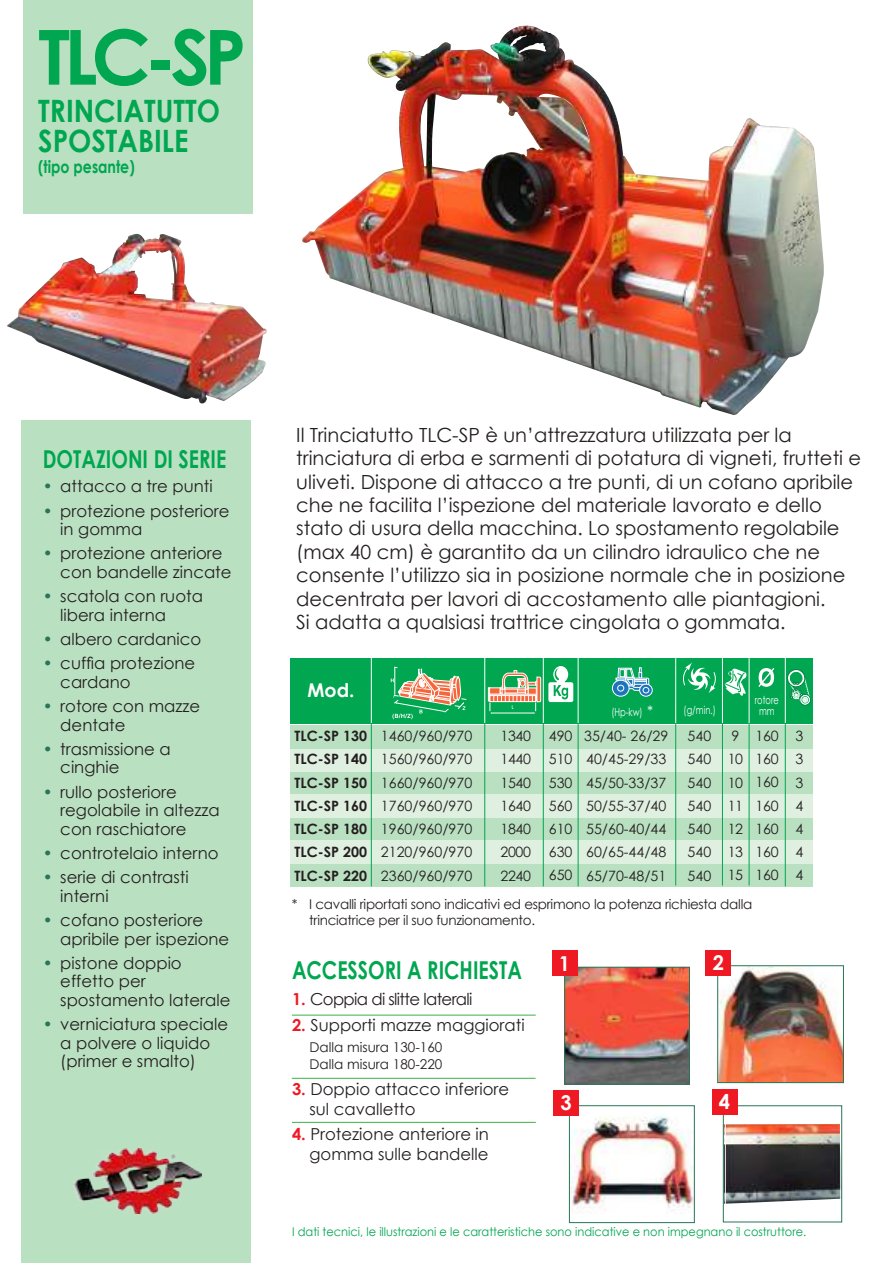
<style>
.page{position:relative;width:893px;height:1263px;background:#fff}
.page>*{position:absolute;margin:0;border:0;box-sizing:border-box;transform-origin:0 0}
.t1{font:700 76.05px "Century Gothic";color:#00a650}
.t2{font:700 30.75px/30px "Century Gothic";color:#00a650;scale:.9 1}
.t3{font:700 24.6px "Century Gothic";color:#00a650;scale:.8 1}
.t4{font:700 20.55px "Century Gothic";color:#fff}
.t5{font:19.5px/23.4px "Century Gothic";color:#241f1f}
.t6{font:700 19.05px "Century Gothic";color:#fff}
.t7{font:700 17.4px "Century Gothic";color:#00a650;scale:.81 1}
.t8{font:16.5px/18.5px "Century Gothic";color:#241f1f}
.t9{font:16.5px "Century Gothic";letter-spacing:-.04em;color:#241f1f}
.t10{font:14.25px/23.2px "Century Gothic";color:#241f1f;text-align:justify}
.t11{font:700 14.25px/23.2px "Century Gothic";color:#241f1f;text-align:justify}
.t12{font:14.25px/23.2px "Century Gothic";letter-spacing:-.02em;color:#241f1f}
.t13{font:13.5px/16.2px "Century Gothic";letter-spacing:-.02em;color:#241f1f}
.t14{font:13.5px/17.9px "Century Gothic";color:#241f1f}
.t15{font:12px "Century Gothic";color:#00a650;scale:.95 1}
.t16{font:11.1px/10.9px "Century Gothic";color:#fff;text-align:center;scale:.75 1}
.s1{color:#297556}
.s2{font-size:14.25px}
.s3{font-weight:700;color:#ef1923}
</style>
<div class="page">
<div style="left:290px;top:863px;width:598px;height:23px;background:#bae0c2"></div>
<div style="left:22px;top:420px;width:229px;height:843px;background:#bae0c2"></div>
<div style="left:23px;top:0;width:230px;height:213px;background:#bae0c2"></div>
<img style="left:302px;top:26px;width:522px;height:389px">
<div style="left:291px;top:817px;width:597px;height:23px;background:#bae0c2"></div>
<div style="left:291px;top:840px;width:597px;height:23px;background:#dfefe0"></div>
<div style="left:291px;top:771px;width:597px;height:23px;background:#bae0c2"></div>
<div style="left:291px;top:794px;width:597px;height:23px;background:#dfefe0"></div>
<div style="left:291px;top:748px;width:597px;height:23px;background:#dfefe0"></div>
<div style="left:291px;top:725px;width:597px;height:23px;background:#bae0c2"></div>
<div style="left:290px;top:658px;width:524px;height:65px;background:#00a650"></div>
<svg style="left:787px;top:669px;width:24px;height:37px"></svg>
<svg style="left:683px;top:662px;width:33px;height:31px"></svg>
<svg style="left:758px;top:668px;width:16px;height:19px"></svg>
<svg style="left:548px;top:666px;width:25px;height:36px"></svg>
<hr style="left:371px;top:658px;width:1px;height:65px;background:#fff">
<hr style="left:484px;top:658px;width:1px;height:65px;background:#fff">
<hr style="left:543px;top:658px;width:1px;height:65px;background:#fff">
<hr style="left:578px;top:658px;width:1px;height:65px;background:#fff">
<hr style="left:675px;top:658px;width:1px;height:65px;background:#fff">
<hr style="left:722px;top:658px;width:1px;height:65px;background:#fff">
<hr style="left:749px;top:658px;width:1px;height:65px;background:#fff">
<hr style="left:785px;top:658px;width:1px;height:65px;background:#fff">
<hr style="left:371px;top:723px;width:1px;height:163px;background:#00a650">
<hr style="left:484px;top:723px;width:1px;height:163px;background:#00a650">
<hr style="left:543px;top:723px;width:1px;height:163px;background:#00a650">
<hr style="left:578px;top:723px;width:1px;height:163px;background:#00a650">
<hr style="left:675px;top:723px;width:1px;height:162px;background:#00a650">
<hr style="left:722px;top:723px;width:1px;height:162px;background:#00a650">
<hr style="left:749px;top:723px;width:1px;height:162px;background:#00a650">
<hr style="left:785px;top:723px;width:1px;height:163px;background:#00a650">
<svg style="left:488px;top:670px;width:53px;height:44px"></svg>
<svg style="left:391px;top:667px;width:76px;height:52px"></svg>
<svg style="left:612px;top:680px;width:17px;height:16px"></svg>
<div style="left:612px;top:680px;width:17px;height:16px;border:1px solid #fff;border-radius:50%"></div>
<svg style="left:640px;top:684px;width:12px;height:12px"></svg>
<div style="left:639px;top:684px;width:13px;height:12px;border:1px solid #fff;border-radius:50%"></div>
<svg style="left:616px;top:667px;width:33px;height:26px"></svg>
<hr style="left:292px;top:1015px;width:244px;height:1px;background:#3ab247">
<hr style="left:292px;top:1078px;width:244px;height:1px;background:#3ab247">
<svg style="left:725px;top:668px;width:21px;height:28px"></svg>
<img style="left:719px;top:967px;width:123px;height:114px">
<div style="left:717px;top:965px;width:127px;height:118px;border:1px solid #297556"></div>
<img style="left:566px;top:969px;width:122px;height:113px">
<div style="left:564px;top:967px;width:126px;height:117px;border:1px solid #297556"></div>
<div style="left:706px;top:950px;width:25px;height:25px;background:#ef1923"></div>
<div style="left:552px;top:951px;width:25px;height:25px;background:#ef1923"></div>
<img style="left:73px;top:1148px;width:129px;height:65px">
<img style="left:571px;top:1115px;width:122px;height:97px">
<div style="left:569px;top:1105px;width:126px;height:118px;border:1px solid #297556"></div>
<div style="left:554px;top:1091px;width:25px;height:25px;background:#ef1923"></div>
<hr style="left:292px;top:1122px;width:244px;height:1px;background:#3ab247">
<img style="left:7px;top:233px;width:260px;height:170px">
<img style="left:725px;top:1124px;width:115px;height:80px">
<div style="left:723px;top:1105px;width:119px;height:117px;border:1px solid #297556"></div>
<div style="left:712px;top:1090px;width:25px;height:25px;background:#ef1923"></div>
<div style="left:814px;top:655px;width:79px;height:235px;background:#fff"></div>
<h1 class="t1" style="left:38px;top:9px;width:210px">TLC-SP</h1>
<h2 class="t2" style="left:38px;top:95px;width:204px">TRINCIATUTTO<br>SPOSTABILE</h2>
<p class="t7" style="left:38px;top:155px;width:121px">(tipo pesante)</p>
<h3 class="t3" style="left:43px;top:444px;width:231px">DOTAZIONI DI SERIE</h3>
<p class="t8" style="left:43px;top:477px;width:171px"><span class="s1">•</span> attacco a tre punti</p>
<p class="t8" style="left:60px;top:501px;width:171px;text-indent:-17px"><span class="s1">•</span> protezione posteriore in gomma</p>
<p class="t8" style="left:60px;top:544px;width:173px;text-indent:-17px"><span class="s1">•</span> protezione anteriore con bandelle zincate</p>
<p class="t8" style="left:60px;top:587px;width:144px;text-indent:-17px"><span class="s1">•</span> scatola con ruota libera interna</p>
<p class="t8" style="left:43px;top:630px;width:160px"><span class="s1">•</span> albero cardanico</p>
<p class="t8" style="left:60px;top:654px;width:136px;text-indent:-17px"><span class="s1">•</span> cuffia protezione cardano</p>
<p class="t8" style="left:60px;top:697px;width:141px;text-indent:-17px"><span class="s1">•</span> rotore con mazze dentate</p>
<p class="t8" style="left:60px;top:739px;width:112px;text-indent:-17px"><span class="s1">•</span> trasmissione a cinghie</p>
<p class="t8" style="left:60px;top:782px;width:161px;text-indent:-17px"><span class="s1">•</span> rullo posteriore regolabile in altezza con raschiatore</p>
<p class="t8" style="left:43px;top:843px;width:177px"><span class="s1">•</span> controtelaio interno</p>
<p class="t8" style="left:60px;top:868px;width:130px;text-indent:-17px"><span class="s1">•</span> serie di contrasti interni</p>
<p class="t8" style="left:60px;top:911px;width:171px;text-indent:-17px"><span class="s1">•</span> cofano posteriore apribile per ispezione</p>
<p class="t8" style="left:60px;top:953px;width:172px;text-indent:-17px"><span class="s1">•</span> pistone doppio effetto per spostamento laterale</p>
<p class="t8" style="left:60px;top:1015px;width:169px;text-indent:-17px"><span class="s1">•</span> verniciatura speciale a polvere o liquido (primer e smalto)</p>
<p class="t5" style="left:296px;top:423px;width:566px">Il Trinciatutto TLC-SP è un’attrezzatura utilizzata per la trinciatura di erba e sarmenti di potatura di vigneti, frutteti e uliveti. Dispone di attacco a tre punti, di un cofano apribile che ne facilita l’ispezione del materiale lavorato e dello stato di usura della macchina. Lo spostamento regolabile (max 40 cm) è garantito da un cilindro idraulico che ne consente l’utilizzo sia in posizione normale che in posizione decentrata per lavori di accostamento alle piantagioni.<br>Si adatta a qualsiasi trattrice cingolata o gommata.</p>
<p class="t6" style="left:307px;top:678px;width:49px">Mod.</p>
<p class="t16" style="left:611px;top:706px;width:57px">(Hp-kw) <span class="s2">*</span></p>
<p class="t16" style="left:684px;top:704px;width:44px">(g/min.)</p>
<p class="t16" style="left:755px;top:694px;width:34px">rotore mm</p>
<p class="t11" style="left:295px;top:724px;width:74px">TLC-SP 130<br>TLC-SP 140<br>TLC-SP 150<br>TLC-SP 160<br>TLC-SP 180<br>TLC-SP 200<br>TLC-SP 220</p>
<p class="t10" style="left:381px;top:724px;width:93px">1460/960/970<br>1560/960/970<br>1660/960/970<br>1760/960/970<br>1960/960/970<br>2120/960/970<br>2360/960/970</p>
<p class="t10" style="left:500px;top:724px;width:32px">1340<br>1440<br>1540<br>1640<br>1840<br>2000<br>2240</p>
<p class="t10" style="left:687px;top:724px;width:25px">540<br>540<br>540<br>540<br>540<br>540<br>540</p>
<p class="t12" style="left:728px;top:724px;width:17px">9<br>10<br>10<br>11<br>12<br>13<br>15</p>
<p class="t10" style="left:756px;top:724px;width:25px">160<br>160<br>160<br>160<br>160<br>160<br>160</p>
<p class="t10" style="left:584px;top:724px;width:86px;text-align:left">35/40- 26/29<br>40/45-29/33<br>45/50-33/37<br>50/55-37/40<br>55/60-40/44<br>60/65-44/48<br>65/70-48/51</p>
<p class="t10" style="left:549px;top:724px;width:25px">490<br>510<br>530<br>560<br>610<br>630<br>650</p>
<p class="t10" style="left:795px;top:724px;width:9px">3<br>3<br>3<br>4<br>4<br>4<br>4</p>
<p class="t13" style="left:309px;top:896px;width:445px;text-indent:-17px">* I cavalli riportati sono indicativi ed esprimono la potenza richiesta dalla trinciatrice per il suo funzionamento.</p>
<h3 class="t3" style="left:292px;top:955px;width:289px">ACCESSORI A RICHIESTA</h3>
<p class="t9" style="left:292px;top:989px;width:182px"><span class="s3">1.</span> Coppia di slitte laterali</p>
<p class="t8" style="left:292px;top:1015px;width:234px"><span class="s3">2.</span> Supporti mazze maggiorati</p>
<p class="t14" style="left:309px;top:1037px;width:134px">Dalla misura 130-160<br>Dalla misura 180-220</p>
<p class="t8" style="left:309px;top:1079px;width:201px;line-height:19.8px;text-indent:-17px"><span class="s3">3.</span> Doppio attacco inferiore sul cavalletto</p>
<p class="t8" style="left:292px;top:1124px;width:198px;line-height:19.8px;text-align:right"><span class="s3">4.</span> Protezione anteriore in gomma sulle bandelle</p>
<p class="t4" style="left:559px;top:951px;width:13px">1</p>
<p class="t4" style="left:713px;top:950px;width:13px">2</p>
<p class="t4" style="left:561px;top:1089px;width:13px">3</p>
<p class="t4" style="left:719px;top:1089px;width:13px">4</p>
<p class="t15" style="left:292px;top:1225px;width:543px">I dati tecnici, le illustrazioni e le caratteristiche sono indicative e non impegnano il costruttore.</p>
</div>
